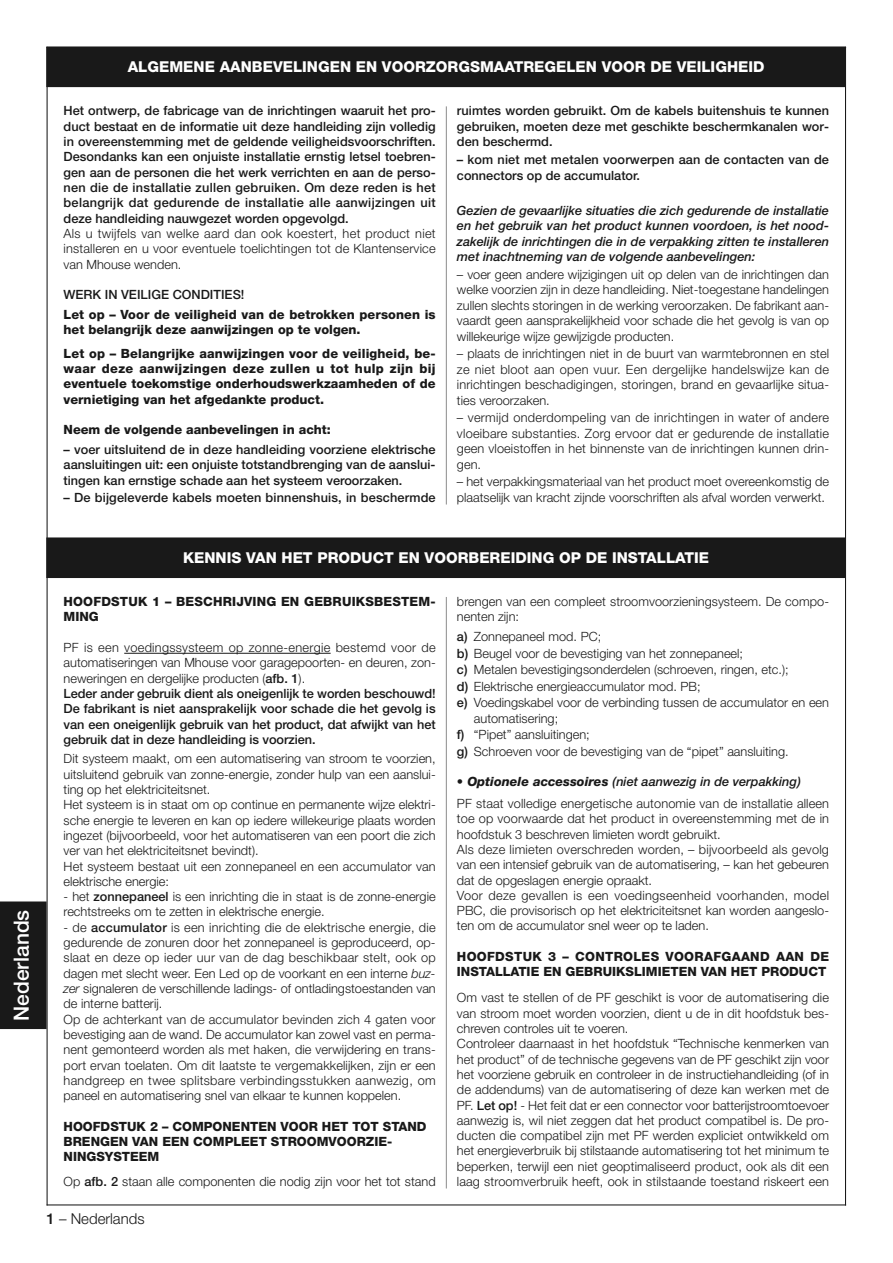
<style>
.page{position:relative;width:893px;height:1263px;background:#fff}
.page>*{position:absolute;margin:0;border:0;box-sizing:border-box;transform-origin:0 0}
.t1{font:500 21px "Helvetica Neue";color:#fff}
.t2{font:800 15px "Helvetica Neue";color:#fff}
.t3{font:300 15px "Helvetica Neue";color:#191919}
.t4{font:300 12.75px/15.3px "Helvetica Neue";color:#191919}
.t5{font:500 12.75px/15.3px "Helvetica Neue";color:#191919;text-align:justify}
.t6{font:800 12.75px/15.3px "Helvetica Neue";color:#191919}
.t7{font:italic 500 12.75px/15.5px "Helvetica Neue";color:#191919;text-align:justify}
.s1{font-weight:300}
.s2{font-weight:500}
.s3{font-style:italic}
.s4{font-weight:800}
.s5{font-weight:800;font-style:italic}
.s6{font-weight:500;font-style:italic}
</style>
<div class="page">
<div style="left:0;top:902px;width:47px;height:127px;background:#191919"></div>
<div style="left:47px;top:47px;width:798px;height:39px;background:#191919"></div>
<div style="left:47px;top:47px;width:799px;height:40px;border:1px solid #191919"></div>
<hr style="left:47px;top:47px;width:799px;height:1px;background:#191919">
<hr style="left:845px;top:47px;width:1px;height:1159px;background:#191919">
<hr style="left:47px;top:1204px;width:799px;height:1px;background:#191919">
<hr style="left:47px;top:47px;width:1px;height:1159px;background:#191919">
<hr style="left:446px;top:106px;width:1px;height:399px;background:#8c8c8c">
<hr style="left:446px;top:597px;width:1px;height:592px;background:#8c8c8c">
<div style="left:47px;top:538px;width:798px;height:39px;background:#191919"></div>
<div style="left:47px;top:538px;width:799px;height:40px;border:1px solid #191919"></div>
<hr style="left:124px;top:653px;width:207px;height:1px;background:#191919">
<p class="t2" style="left:128px;top:61px;width:638px">ALGEMENE AANBEVELINGEN EN VOORZORGSMAATREGELEN VOOR DE VEILIGHEID</p>
<p class="t5" style="left:64px;top:104px;width:374px">Het ontwerp, de fabricage van de inrichtingen waaruit het pro&shy;duct bestaat en de informatie uit deze handleiding zijn volledig in overeenstemming met de geldende veiligheidsvoorschriften.<br>Desondanks kan een onjuiste installatie ernstig letsel toebren&shy;gen aan de personen die het werk verrichten en aan de perso&shy;nen die de installatie zullen gebruiken. Om deze reden is het belangrijk dat gedurende de installatie alle aanwijzingen uit deze handleiding nauwgezet worden opgevolgd.</p>
<p class="t4" style="left:64px;top:227px;width:374px;text-align:justify">Als u twijfels van welke aard dan ook koestert, het product niet installeren en u voor eventuele toelichtingen tot de Klantenservice van Mhouse wenden.</p>
<p class="t5" style="left:64px;top:288px;width:182px">WERK IN VEILIGE CONDITIES!</p>
<p class="t6" style="left:64px;top:308px;width:374px">Let op – Voor de veiligheid van de betrokken personen is het belangrijk deze aanwijzingen op te volgen.</p>
<p class="t6" style="left:64px;top:347px;width:374px;text-align:justify">Let op – Belangrijke aanwijzingen voor de veiligheid, be - waar deze aanwijzingen deze zullen u tot hulp zijn bij eventuele toekomstige onderhoudswerkzaamheden of de vernietiging van het afgedankte product.</p>
<p class="t6" style="left:64px;top:423px;width:269px">Neem de volgende aanbevelingen in acht:</p>
<p class="t5" style="left:64px;top:443px;width:374px">– voer uitsluitend de in deze handleiding voorziene elektrische aansluitingen uit: een onjuiste totstandbrenging van de aanslui&shy;tingen kan ernstige schade aan het systeem veroorzaken.</p>
<p class="t5" style="left:64px;top:491px;width:374px">– De bijgeleverde kabels moeten binnenshuis, in beschermde</p>
<p class="t5" style="left:457px;top:104px;width:374px">ruimtes worden gebruikt. Om de kabels buitenshuis te kunnen gebruiken, moeten deze met geschikte beschermkanalen wor&shy;den beschermd.</p>
<p class="t5" style="left:457px;top:153px;width:374px">– kom niet met metalen voorwerpen aan de contacten van de connectors op de accumulator.</p>
<p class="t7" style="left:457px;top:204px;width:374px">Gezien de gevaarlijke situaties die zich gedurende de installatie en het gebruik van het product kunnen voordoen, is het nood&shy;zakelijk de inrichtingen die in de verpakking zitten te installeren met inachtneming van de volgende aanbevelingen:</p>
<p class="t4" style="left:457px;top:268px;width:374px;text-align:justify">– voer geen andere wijzigingen uit op delen van de inrichtingen dan welke voorzien zijn in deze handleiding. Niet-toegestane handelingen zullen slechts storingen in de werking veroorzaken. De fabrikant aan&shy;vaardt geen aansprakelijkheid voor schade die het gevolg is van op willekeurige wijze gewijzigde producten.</p>
<p class="t4" style="left:457px;top:347px;width:374px;text-align:justify">– plaats de inrichtingen niet in de buurt van warmtebronnen en stel ze niet bloot aan open vuur. Een dergelijke handelswijze kan de inrichtingen beschadigingen, storingen, brand en gevaarlijke situa&shy;ties veroorzaken.</p>
<p class="t4" style="left:457px;top:411px;width:374px;text-align:justify">– vermijd onderdompeling van de inrichtingen in water of andere vloeibare substanties. Zorg ervoor dat er gedurende de installatie geen vloeistoffen in het binnenste van de inrichtingen kunnen drin&shy;gen.</p>
<p class="t4" style="left:457px;top:475px;width:374px">– het verpakkingsmateriaal van het product moet overeenkomstig de plaatselijk van kracht zijnde voorschriften als afval worden verwerkt.</p>
<h1 class="t1" style="left:14px;top:1021px;width:113px;rotate:-90deg">Nederlands</h1>
<p class="t2" style="left:183px;top:552px;width:527px">KENNIS VAN HET PRODUCT EN VOORBEREIDING OP DE INSTALLATIE</p>
<p class="t6" style="left:64px;top:595px;width:374px">HOOFDSTUK 1 – BESCHRIJVING EN GEBRUIKSBESTEM-<br>MING</p>
<p class="t5" style="left:64px;top:641px;width:374px;text-align:left"><span class="s1">PF is een voedingssysteem op zonne-energie bestemd voor de automatiseringen van Mhouse voor garagepoorten- en deuren, zon&shy;neweringen en dergelijke producten (</span>afb. 1<span class="s1">).<br></span>Leder ander gebruik dient als oneigenlijk te worden be schouwd!<br>De fabrikant is niet aansprakelijk voor schade die het gevolg is van een oneigenlijk gebruik van het product, dat afwijkt van het gebruik dat in deze handleiding is voorzien.</p>
<p class="t4" style="left:64px;top:752px;width:374px">Dit systeem maakt, om een automatisering van stroom te voorzien, uitsluitend gebruik van zonne-energie, zonder hulp van een aanslui&shy;ting op het elektriciteitsnet.<br>Het systeem is in staat om op continue en permanente wijze elektri&shy;sche energie te leveren en kan op iedere willekeurige plaats worden ingezet (bijvoorbeeld, voor het automatiseren van een poort die zich ver van het elektriciteitsnet bevindt).<br>Het systeem bestaat uit een zonnepaneel en een accumulator van elektrische energie:</p>
<p class="t4" style="left:64px;top:890px;width:374px">- het <span class="s2">zonnepaneel</span> is een inrichting die in staat is de zonne-energie rechtstreeks om te zetten in elektrische energie.</p>
<p class="t4" style="left:64px;top:921px;width:374px">- de <span class="s2">accumulator</span> is een inrichting die de elektrische energie, die gedurende de zonuren door het zonnepaneel is geproduceerd, op - slaat en deze op ieder uur van de dag beschikbaar stelt, ook op dagen met slecht weer. Een Led op de voorkant en een interne <span class="s3">buz&shy;zer</span> signaleren de verschillende ladings- of ontladingstoestanden van de interne batterij.<br>Op de achterkant van de accumulator bevinden zich 4 gaten voor bevestiging aan de wand. De accumulator kan zowel vast en perma&shy;nent gemonteerd worden als met haken, die verwijdering en trans&shy;port ervan toelaten. Om dit laatste te vergemakkelijken, zijn er een handgreep en twee splitsbare verbindingsstukken aanwezig, om paneel en automatisering snel van elkaar te kunnen koppelen.</p>
<p class="t6" style="left:64px;top:1120px;width:364px">HOOFDSTUK 2 – COMPONENTEN VOOR HET TOT STAND<br>BRENGEN VAN EEN COMPLEET STROOMVOORZIE-<br>NINGSYSTEEM</p>
<p class="t4" style="left:64px;top:1175px;width:374px">Op <span class="s2">afb. 2</span> staan alle componenten die nodig zijn voor het tot stand</p>
<p class="t4" style="left:457px;top:595px;width:374px">brengen van een compleet stroomvoorzieningsysteem. De compo&shy;nenten zijn:</p>
<p class="t4" style="left:457px;top:629px;width:374px;line-height:16.6px"><span class="s2">a)</span> Zonnepaneel mod. PC;<br><span class="s2">b)</span> Beugel voor de bevestiging van het zonnepaneel;<br><span class="s2">c)</span> Metalen bevestigingsonderdelen (schroeven, ringen, etc.);<br><span class="s2">d)</span> Elektrische energieaccumulator mod. PB;<br><span class="s2">e)</span> Voedingskabel voor de verbinding tussen de accumulator en een</p>
<p class="t4" style="left:457px;top:711px;width:333px;line-height:16.6px;text-indent:17px">automatisering;<br><span class="s2">f)</span> “Pipet” aansluitingen;<br><span class="s2">g)</span> Schroeven voor de bevestiging van de “pipet” aansluiting.</p>
<p class="t4" style="left:457px;top:772px;width:374px;line-height:21.8px"><span class="s4">•</span> <span class="s5">Optionele accessoires</span> <span class="s6">(niet aanwezig in de verpakking)<br></span>PF staat volledige energetische autonomie van de installatie alleen</p>
<p class="t4" style="left:457px;top:812px;width:374px">toe op voorwaarde dat het product in overeenstemming met de in hoofdstuk 3 beschreven limieten wordt gebruikt.<br>Als deze limieten overschreden worden, – bijvoorbeeld als gevolg van een intensief gebruik van de automatisering, – kan het gebeuren dat de opgeslagen energie opraakt.<br>Voor deze gevallen is een voedingseenheid voorhanden, model PBC, die provisorisch op het elektriciteitsnet kan worden aangeslo&shy;ten om de accumulator snel weer op te laden.</p>
<p class="t6" style="left:457px;top:950px;width:374px">HOOFDSTUK 3 – CONTROLES VOORAFGAAND AAN DE<br>INSTALLATIE EN GEBRUIKSLIMIETEN VAN HET PRODUCT</p>
<p class="t4" style="left:457px;top:991px;width:374px">Om vast te stellen of de PF geschikt is voor de automatisering die van stroom moet worden voorzien, dient u de in dit hoofdstuk bes - chreven controles uit te voeren.<br>Controleer daarnaast in het hoofdstuk “Technische kenmerken van het product” of de technische gegevens van de PF geschikt zijn voor het voorziene gebruik en controleer in de instructiehandleiding (of in de addendums) van de automatisering of deze kan werken met de PF. <span class="s2">Let op!</span> - Het feit dat er een connector voor batterijstroomtoevoer aanwezig is, wil niet zeggen dat het product compatibel is. De pro&shy;ducten die compatibel zijn met PF werden expliciet ontwikkeld om het energieverbruik bij stilstaande automatisering tot het minimum te beperken, terwijl een niet geoptimaliseerd product, ook als dit een laag stroomverbruik heeft, ook in stilstaande toestand riskeert een</p>
<p class="t3" style="left:47px;top:1213px;width:100px"><span class="s2">1</span> – Nederlands</p>
</div>
